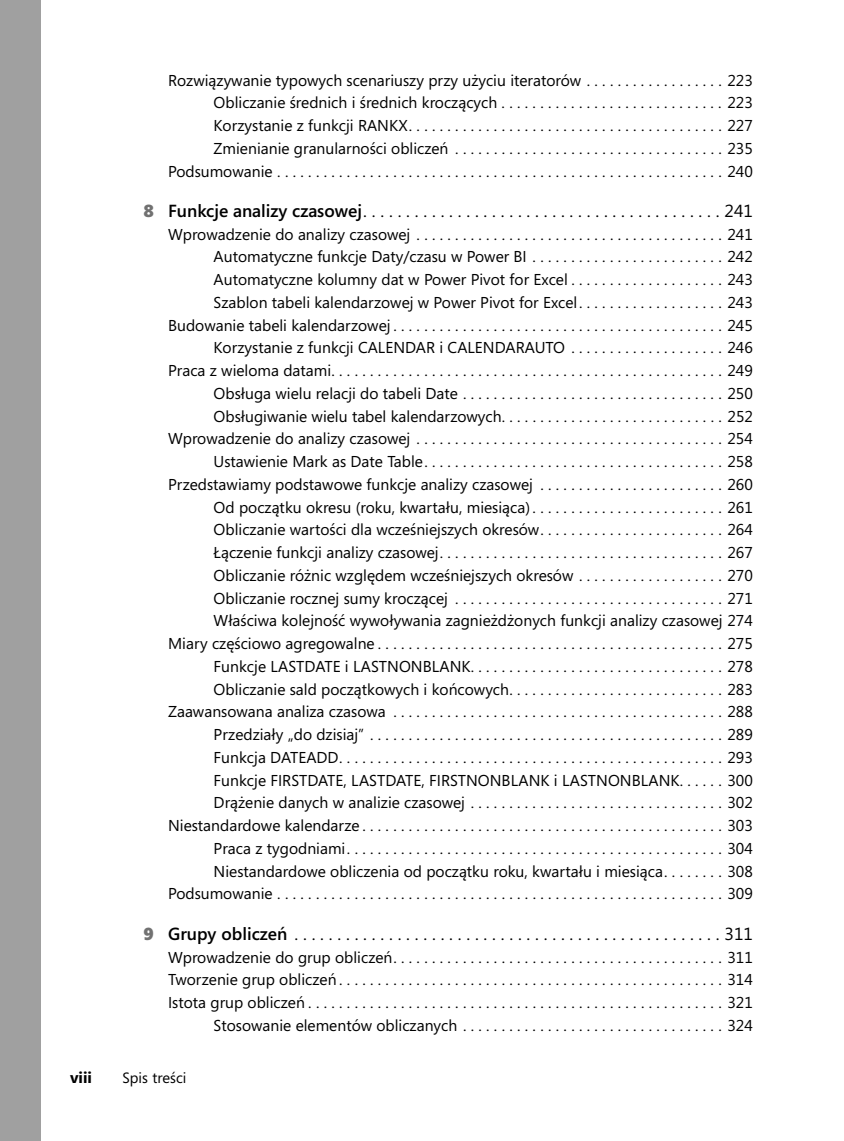
<style>
.page{position:relative;width:844px;height:1141px;background:#fff}
.page>*{position:absolute;margin:0;border:0;box-sizing:border-box;transform-origin:0 0}
.t1{font:17.5px "Segoe";color:#000}
.t2{font:15.75px/22.8px "Segoe";color:#000;text-align:right}
.t3{font:700 15.75px "Segoe";color:#000}
.t4{font:14.88px "Segoe";color:#000}
.s1{font-weight:900;color:#717171}
.s2{font-weight:600}
</style>
<div class="page">
<div style="left:0;top:0;width:40px;height:1141px;background:#a0a0a0"></div>
<p class="t2" style="left:168px;top:70px;width:586px">Rozwiązywanie typowych scenariuszy przy użyciu iteratorów . . . . . . . . . . . . . . . . . . 223<br>Obliczanie średnich i średnich kroczących . . . . . . . . . . . . . . . . . . . . . . . . . . . . . 223<br>Korzystanie z funkcji RANKX . . . . . . . . . . . . . . . . . . . . . . . . . . . . . . . . . . . . . . . . . 227<br>Zmienianie granularności obliczeń . . . . . . . . . . . . . . . . . . . . . . . . . . . . . . . . . . . 235<br>Podsumowanie . . . . . . . . . . . . . . . . . . . . . . . . . . . . . . . . . . . . . . . . . . . . . . . . . . . . . . . . . . 240</p>
<p class="t1" style="left:144px;top:204px;width:610px"><span class="s1">8</span> <span class="s2">Funkcje analizy czasowej</span> . . . . . . . . . . . . . . . . . . . . . . . . . . . . . . . . . . . . . . . . . . 241</p>
<p class="t2" style="left:168px;top:224px;width:586px">Wprowadzenie do analizy czasowej . . . . . . . . . . . . . . . . . . . . . . . . . . . . . . . . . . . . . . . . 241<br>Automatyczne funkcje Daty/czasu w Power BI . . . . . . . . . . . . . . . . . . . . . . . . . 242<br>Automatyczne kolumny dat w Power Pivot for Excel . . . . . . . . . . . . . . . . . . . . 243<br>Szablon tabeli kalendarzowej w Power Pivot for Excel . . . . . . . . . . . . . . . . . . . 243<br>Budowanie tabeli kalendarzowej . . . . . . . . . . . . . . . . . . . . . . . . . . . . . . . . . . . . . . . . . . . 245<br>Korzystanie z funkcji CALENDAR i CALENDARAUTO . . . . . . . . . . . . . . . . . . . . 246<br>Praca z wieloma datami . . . . . . . . . . . . . . . . . . . . . . . . . . . . . . . . . . . . . . . . . . . . . . . . . . . 249<br>Obsługa wielu relacji do tabeli Date . . . . . . . . . . . . . . . . . . . . . . . . . . . . . . . . . . 250<br>Obsługiwanie wielu tabel kalendarzowych. . . . . . . . . . . . . . . . . . . . . . . . . . . . . 252<br>Wprowadzenie do analizy czasowej . . . . . . . . . . . . . . . . . . . . . . . . . . . . . . . . . . . . . . . . 254<br>Ustawienie Mark as Date Table . . . . . . . . . . . . . . . . . . . . . . . . . . . . . . . . . . . . . . . 258<br>Przedstawiamy podstawowe funkcje analizy czasowej . . . . . . . . . . . . . . . . . . . . . . . . 260<br>Od początku okresu (roku, kwartału, miesiąca) . . . . . . . . . . . . . . . . . . . . . . . . . 261<br>Obliczanie wartości dla wcześniejszych okresów . . . . . . . . . . . . . . . . . . . . . . . . 264<br>Łączenie funkcji analizy czasowej . . . . . . . . . . . . . . . . . . . . . . . . . . . . . . . . . . . . . 267<br>Obliczanie różnic względem wcześniejszych okresów . . . . . . . . . . . . . . . . . . . 270<br>Obliczanie rocznej sumy kroczącej . . . . . . . . . . . . . . . . . . . . . . . . . . . . . . . . . . . 271<br>Właściwa kolejność wywoływania zagnieżdżonych funkcji analizy czasowej 274<br>Miary częściowo agregowalne . . . . . . . . . . . . . . . . . . . . . . . . . . . . . . . . . . . . . . . . . . . . . 275<br>Funkcje LASTDATE i LASTNONBLANK . . . . . . . . . . . . . . . . . . . . . . . . . . . . . . . . . 278<br>Obliczanie sald początkowych i końcowych . . . . . . . . . . . . . . . . . . . . . . . . . . . . 283<br>Zaawansowana analiza czasowa . . . . . . . . . . . . . . . . . . . . . . . . . . . . . . . . . . . . . . . . . . . 288<br>Przedziały „do dzisiaj” . . . . . . . . . . . . . . . . . . . . . . . . . . . . . . . . . . . . . . . . . . . . . . 289<br>Funkcja DATEADD . . . . . . . . . . . . . . . . . . . . . . . . . . . . . . . . . . . . . . . . . . . . . . . . . . 293<br>Funkcje FIRSTDATE, LASTDATE, FIRSTNONBLANK i LASTNONBLANK. . . . . . 300<br>Drążenie danych w analizie czasowej . . . . . . . . . . . . . . . . . . . . . . . . . . . . . . . . . 302<br>Niestandardowe kalendarze . . . . . . . . . . . . . . . . . . . . . . . . . . . . . . . . . . . . . . . . . . . . . . . 303<br>Praca z tygodniami . . . . . . . . . . . . . . . . . . . . . . . . . . . . . . . . . . . . . . . . . . . . . . . . . 304<br>Niestandardowe obliczenia od początku roku, kwartału i miesiąca . . . . . . . . 308<br>Podsumowanie . . . . . . . . . . . . . . . . . . . . . . . . . . . . . . . . . . . . . . . . . . . . . . . . . . . . . . . . . . 309</p>
<p class="t1" style="left:144px;top:927px;width:610px"><span class="s1">9</span> <span class="s2">Grupy obliczeń</span> . . . . . . . . . . . . . . . . . . . . . . . . . . . . . . . . . . . . . . . . . . . . . . . . . . 311</p>
<p class="t2" style="left:168px;top:947px;width:586px">Wprowadzenie do grup obliczeń . . . . . . . . . . . . . . . . . . . . . . . . . . . . . . . . . . . . . . . . . . . 311<br>Tworzenie grup obliczeń . . . . . . . . . . . . . . . . . . . . . . . . . . . . . . . . . . . . . . . . . . . . . . . . . . 314<br>Istota grup obliczeń . . . . . . . . . . . . . . . . . . . . . . . . . . . . . . . . . . . . . . . . . . . . . . . . . . . . . . 321<br>Stosowanie elementów obliczanych . . . . . . . . . . . . . . . . . . . . . . . . . . . . . . . . . . 324</p>
<p class="t3" style="left:70px;top:1068px;width:23px">viii</p>
<p class="t4" style="left:122px;top:1072px;width:65px">Spis treści</p>
</div>
